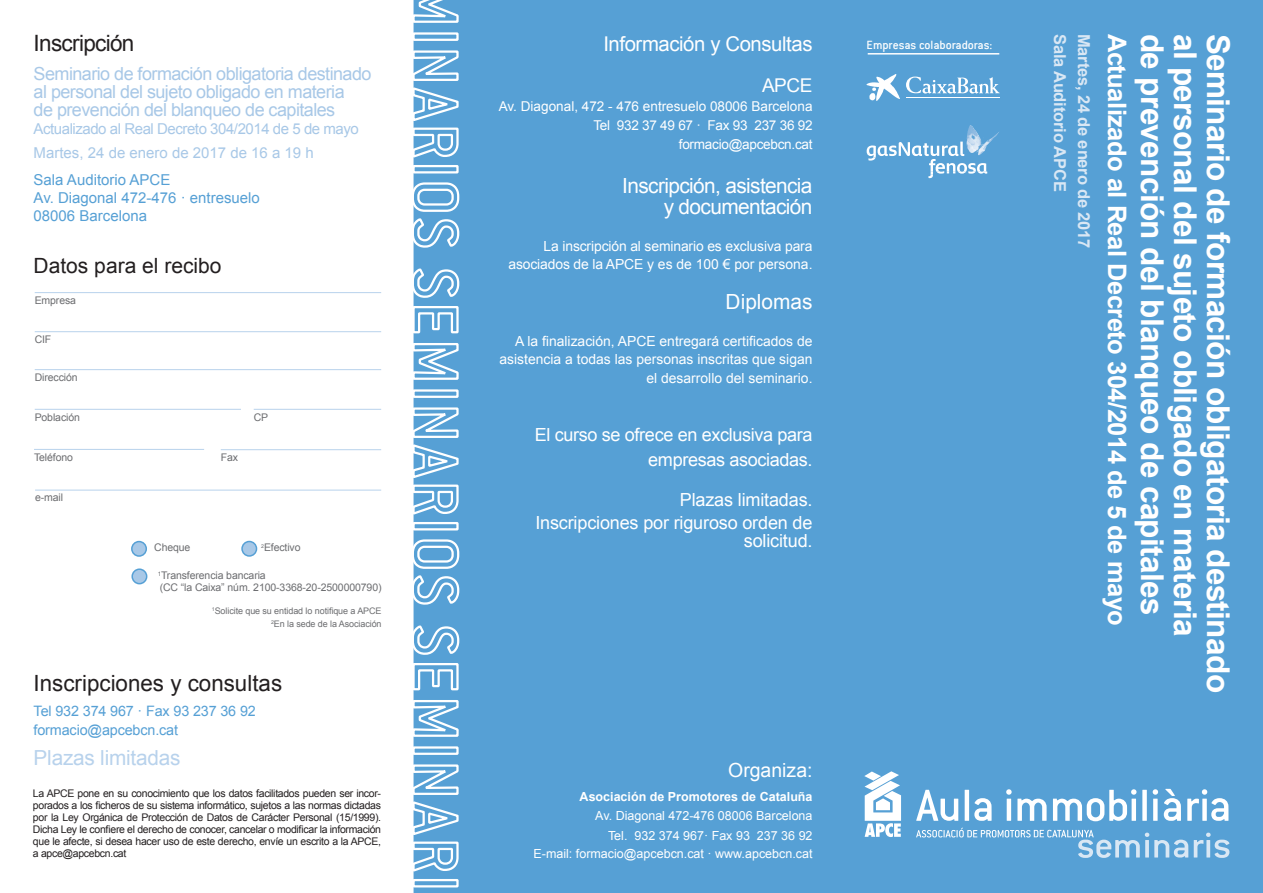
<style>
.page{position:relative;width:1263px;height:893px;background:#fff}
.page>*{position:absolute;margin:0;border:0;box-sizing:border-box;transform-origin:0 0}
.t1{font:700 31.5px "Arial";letter-spacing:-.02em;color:#fff}
.t2{font:700 25.5px "Arial";letter-spacing:-.02em;color:#fff}
.t3{font:22.5px "Arial";letter-spacing:-.03em;color:#231f20}
.t4{font:22.35px "Arial";color:#231f20}
.t5{font:21px "Arial";color:#231f20}
.t6{font:20.85px/21.1px "Arial";letter-spacing:-.03em;color:#fff;text-align:right}
.t7{font:20.7px "Arial";letter-spacing:-.01em;color:#b8d2ec}
.t8{font:20.4px "Arial";letter-spacing:-.02em;color:#fff}
.t9{font:19.5px "Arial";color:#fff}
.t10{font:19.05px "Arial";color:#fff}
.t11{font:18px/18px "Arial";letter-spacing:-.03em;color:#a8c8e7}
.t12{font:18px/25px "Arial";letter-spacing:-.01em;color:#fff;text-align:right}
.t13{font:700 16.5px "Arial";letter-spacing:-.01em;color:#d9e7f4}
.t14{font:15px/24px "Arial";letter-spacing:-.03em;color:#a8c8e7}
.t15{font:15px/18px "Arial";color:#56a0d5}
.t16{font:14.4px/18.9px "Arial";letter-spacing:-.01em;color:#56a0d5}
.t17{font:13.95px/18.5px "Arial";color:#fff;text-align:right}
.t18{font:13.5px/19px "Arial";color:#fff;text-align:right}
.t19{font:500 13.2px "Conduit ITC";letter-spacing:-.005em;color:#fff}
.t20{font:12.45px/19.5px "Arial";color:#fff;text-align:right}
.t21{font:700 12.45px "Arial";color:#fff}
.t22{font:10.5px/12px "Arial";letter-spacing:-.03em;color:#231f20;text-align:justify}
.t23{font:10.5px/11.7px "Arial";letter-spacing:-.01em;color:#6c6d70}
.t24{font:9px/13.2px "Arial";letter-spacing:-.01em;color:#6c6d70;text-align:right}
</style>
<div class="page">
<div style="left:414px;top:0;width:849px;height:893px;background:#56a0d5"></div>
<svg style="left:413px;top:0;width:47px;height:24px"></svg>
<div style="left:412px;top:32px;width:47px;height:9px;border:2px solid #fff"></div>
<svg style="left:413px;top:49px;width:47px;height:110px"></svg>
<div style="left:412px;top:165px;width:47px;height:8px;border:2px solid #fff"></div>
<svg style="left:413px;top:181px;width:48px;height:68px"></svg>
<svg style="left:413px;top:267px;width:48px;height:32px"></svg>
<svg style="left:413px;top:305px;width:47px;height:29px"></svg>
<svg style="left:413px;top:342px;width:47px;height:39px"></svg>
<div style="left:412px;top:389px;width:47px;height:9px;border:2px solid #fff"></div>
<svg style="left:413px;top:406px;width:47px;height:110px"></svg>
<div style="left:412px;top:522px;width:47px;height:8px;border:2px solid #fff"></div>
<svg style="left:413px;top:538px;width:48px;height:68px"></svg>
<svg style="left:413px;top:624px;width:48px;height:32px"></svg>
<svg style="left:413px;top:662px;width:47px;height:29px"></svg>
<svg style="left:413px;top:699px;width:47px;height:39px"></svg>
<div style="left:412px;top:746px;width:47px;height:9px;border:2px solid #fff"></div>
<svg style="left:413px;top:763px;width:47px;height:110px"></svg>
<div style="left:412px;top:879px;width:47px;height:8px;border:2px solid #fff"></div>
<img style="left:966px;top:125px;width:33px;height:31px">
<svg style="left:867px;top:142px;width:120px;height:36px;background:#7db6de"></svg>
<hr style="left:868px;top:53px;width:131px;height:2px;background:#fff">
<svg style="left:866px;top:74px;width:34px;height:27px"></svg>
<hr style="left:906px;top:97px;width:94px;height:1px;background:#fff">
<svg style="left:906px;top:77px;width:93px;height:17px"></svg>
<hr style="left:906px;top:98px;width:94px;height:1px;background:#fff">
<svg style="left:864px;top:771px;width:37px;height:66px"></svg>
<svg style="left:916px;top:790px;width:42px;height:31px"></svg>
<hr style="left:965px;top:790px;width:4px;height:31px;background:#fff">
<svg style="left:974px;top:798px;width:17px;height:23px"></svg>
<svg style="left:1006px;top:789px;width:40px;height:32px"></svg>
<svg style="left:1053px;top:789px;width:83px;height:32px"></svg>
<div style="left:1142px;top:790px;width:5px;height:31px;background:#fff"></div>
<svg style="left:1153px;top:789px;width:5px;height:32px"></svg>
<svg style="left:1164px;top:789px;width:17px;height:32px"></svg>
<svg style="left:1187px;top:789px;width:41px;height:32px"></svg>
<svg style="left:916px;top:828px;width:313px;height:30px;background:#70aedb"></svg>
<hr style="left:35px;top:292px;width:346px;height:1px;background:#b8d2ec">
<hr style="left:35px;top:331px;width:346px;height:1px;background:#b8d2ec">
<hr style="left:35px;top:369px;width:346px;height:1px;background:#b8d2ec">
<hr style="left:35px;top:409px;width:206px;height:1px;background:#b8d2ec">
<hr style="left:34px;top:449px;width:170px;height:1px;background:#b8d2ec">
<hr style="left:35px;top:490px;width:346px;height:1px;background:#b8d2ec">
<hr style="left:254px;top:409px;width:127px;height:1px;background:#b8d2ec">
<hr style="left:221px;top:449px;width:160px;height:1px;background:#b8d2ec">
<div style="left:132px;top:542px;width:14px;height:14px;background:#a8c8e7;border-radius:50%"></div>
<div style="left:131px;top:541px;width:16px;height:16px;border:2px solid #56a0d5;border-radius:50%"></div>
<div style="left:132px;top:569px;width:15px;height:15px;background:#a8c8e7;border-radius:50%"></div>
<div style="left:131px;top:568px;width:16px;height:16px;border:2px solid #56a0d5;border-radius:50%"></div>
<div style="left:242px;top:541px;width:14px;height:15px;background:#a8c8e7;border-radius:50%"></div>
<div style="left:241px;top:541px;width:16px;height:16px;border:2px solid #56a0d5;border-radius:50%"></div>
<h3 class="t3" style="left:34px;top:28px;width:102px">Inscripción</h3>
<p class="t19" style="left:867px;top:38px;width:127px">Empresas colaboradoras:</p>
<h3 class="t11" style="left:34px;top:64px;width:339px">Seminario de formación obligatoria destinado al personal del sujeto obligado en materia<br>de prevención del blanqueo de capitales</h3>
<h3 class="t14" style="left:34px;top:116px;width:327px">Actualizado al Real Decreto 304/2014 de 5 de mayo<br>Martes, 24 de enero de 2017 de 16 a 19 h</h3>
<h3 class="t15" style="left:34px;top:170px;width:228px">Sala Auditorio APCE<br>Av. Diagonal 472-476 · entresuelo<br>08006 Barcelona</h3>
<h3 class="t8" style="left:603px;top:30px;width:211px">Información y Consultas</h3>
<h3 class="t10" style="left:762px;top:72px;width:52px">apce</h3>
<p class="t18" style="left:499px;top:97px;width:315px">Av. Diagonal, 472 - 476 entresuelo 08006 Barcelona<br>Tel 932 37 49 67 · Fax 93 237 36 92 formacio@apcebcn.cat</p>
<h3 class="t6" style="left:622px;top:175px;width:192px">Inscripción, asistencia y documentación</h3>
<h3 class="t17" style="left:508px;top:237px;width:306px">La inscripción al seminario es exclusiva para asociados de la AP CE y es de 100 € por persona.</h3>
<h3 class="t6" style="left:726px;top:291px;width:88px">Diplomas</h3>
<h3 class="t17" style="left:499px;top:332px;width:314px">A la finalización, APCE entregará certificados de asistencia a todas las personas inscritas que sigan el desarrollo del seminario.</h3>
<h3 class="t5" style="left:34px;top:252px;width:189px">Datos para el recibo</h3>
<p class="t23" style="left:35px;top:294px;width:43px">Empresa</p>
<p class="t23" style="left:35px;top:333px;width:18px">CIF</p>
<p class="t23" style="left:35px;top:371px;width:44px">Dirección</p>
<p class="t23" style="left:35px;top:412px;width:47px">Población</p>
<p class="t23" style="left:34px;top:451px;width:40px">Teléfono</p>
<p class="t23" style="left:35px;top:492px;width:30px">e-mail</p>
<p class="t23" style="left:254px;top:412px;width:15px">CP</p>
<h3 class="t12" style="left:535px;top:422px;width:279px">El curso se ofrece en exclusiva para empresas asociadas.</h3>
<h3 class="t12" style="left:535px;top:489px;width:279px;line-height:22.4px">Plazas limitadas.<br>Inscripciones por riguroso orden de</h3>
<h3 class="t12" style="left:744px;top:528px;width:70px">solicitud.</h3>
<p class="t23" style="left:221px;top:451px;width:19px">Fax</p>
<p class="t23" style="left:154px;top:541px;width:38px">Cheque</p>
<p class="t23" style="left:261px;top:541px;width:41px"><sup>2</sup>Efectivo</p>
<p class="t23" style="left:158px;top:570px;width:225px"><sup>1</sup>Transferencia bancaria<br>(CC “la Caixa” núm. 2100-3368-20-2500000790)</p>
<p class="t24" style="left:212px;top:604px;width:171px"><sup>1</sup>Solicite que su entidad lo notifique a APCE<br><sup>2</sup>En la sede de la Asociación</p>
<h3 class="t4" style="left:34px;top:668px;width:250px">Inscripciones y consultas</h3>
<h3 class="t16" style="left:34px;top:702px;width:224px">Tel 932 374 967 · Fax 93 237 36 92 formacio@apcebcn.cat</h3>
<h3 class="t7" style="left:34px;top:744px;width:148px">Plazas limitadas</h3>
<p class="t22" style="left:33px;top:788px;width:350px">La APCE pone en su conocimiento que los datos facilitados pueden ser incor&shy;porados a los ficheros de su sistema informático, sujetos a las normas dictadas por la Ley Orgánica de Protección de Datos de Carácter Personal (15/1999).<br>Dicha Ley le confiere el derecho de conocer, cancelar o modificar la información que le afecte, si desea hacer uso de este derecho, envíe un escrito a la APCE, a apce@apcebcn.cat</p>
<h3 class="t9" style="left:728px;top:757px;width:86px">Organiza:</h3>
<p class="t21" style="left:580px;top:788px;width:234px">Asociación de Promotores de Cataluña</p>
<p class="t20" style="left:595px;top:806px;width:219px">Av. Diagonal 472-476 08006 Barcelona<br>Tel. 932 374 967· Fax 93 237 36 92</p>
<p class="t20" style="left:533px;top:844px;width:281px">E-mail: formacio@apcebcn.cat · www.apcebcn.cat</p>
<h3 class="t13" style="left:1071px;top:34px;width:160px;rotate:90deg">Sala Auditorio APCE</h3>
<h3 class="t13" style="left:1095px;top:34px;width:216px;rotate:90deg">Martes, 24 de enero de 2017</h3>
<h2 class="t2" style="left:1134px;top:34px;width:594px;rotate:90deg">Actualizado al Real Decreto 304/2014 de 5 de mayo</h2>
<h1 class="t1" style="left:1173px;top:34px;width:583px;rotate:90deg">de prevención del blanqueo de capitales</h1>
<h1 class="t1" style="left:1206px;top:34px;width:604px;rotate:90deg">al personal del sujeto obligado en materia</h1>
<h1 class="t1" style="left:1239px;top:34px;width:661px;rotate:90deg">Seminario de formación obligatoria destinado</h1>
</div>
